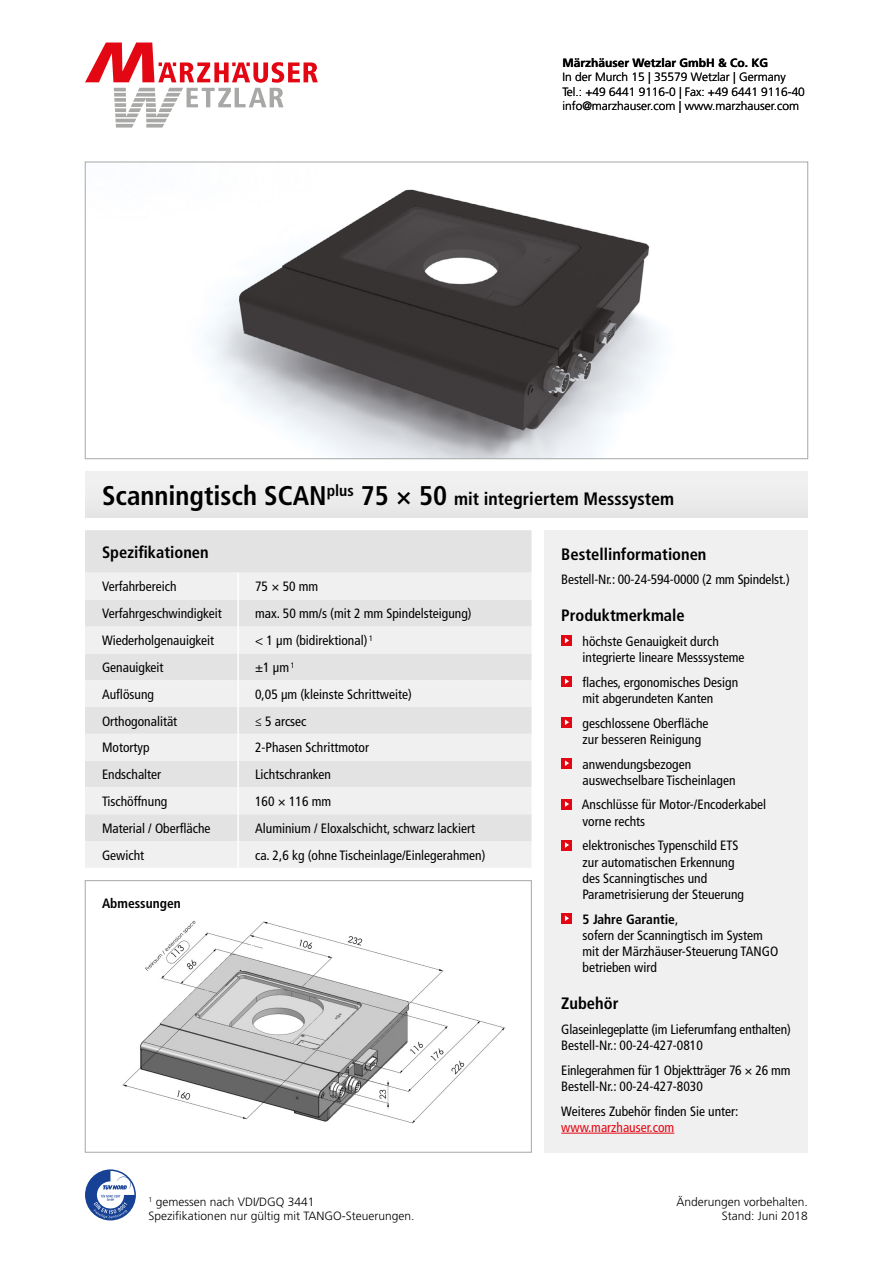
<style>
.page{position:relative;width:893px;height:1263px;background:#fff}
.page>*{position:absolute;margin:0;border:0;box-sizing:border-box;transform-origin:0 0}
.t1{font:700 condensed 18px "Frutiger LT Std";color:#000}
.t2{font:700 condensed 16.5px "Frutiger LT Std";color:#000}
.t3{font:condensed 13.5px/16.2px "Frutiger LT Std";color:#000}
.t4{font:condensed 13.5px "Frutiger LT Std";color:#e30613}
.t5{font:700 condensed 13.5px "Frutiger LT Std";color:#000}
.t6{font:300 12px/14.4px "Frutiger LT Std";color:#000}
.t7{font:700 12px "Frutiger LT Std";color:#000}
.s1{font-size:27px}
.s2{font-weight:700}
</style>
<div class="page">
<svg style="left:86px;top:1170px;width:49px;height:50px"></svg>
<svg style="left:85px;top:43px;width:233px;height:85px"></svg>
<div style="left:544px;top:530px;width:264px;height:622px;background:#f0f0f0"></div>
<hr style="left:561px;top:1133px;width:113px;height:1px;background:#e30613">
<div style="left:561px;top:635px;width:11px;height:11px;background:#e30613"></div>
<svg style="left:565px;top:638px;width:4px;height:5px"></svg>
<div style="left:561px;top:676px;width:11px;height:11px;background:#e30613"></div>
<svg style="left:565px;top:678px;width:4px;height:6px"></svg>
<div style="left:561px;top:717px;width:11px;height:11px;background:#e30613"></div>
<svg style="left:565px;top:719px;width:4px;height:6px"></svg>
<div style="left:561px;top:758px;width:11px;height:10px;background:#e30613"></div>
<svg style="left:565px;top:760px;width:4px;height:6px"></svg>
<div style="left:561px;top:799px;width:11px;height:10px;background:#e30613"></div>
<svg style="left:565px;top:801px;width:4px;height:6px"></svg>
<div style="left:561px;top:840px;width:11px;height:10px;background:#e30613"></div>
<svg style="left:565px;top:842px;width:4px;height:6px"></svg>
<div style="left:561px;top:913px;width:11px;height:11px;background:#e30613"></div>
<svg style="left:565px;top:915px;width:4px;height:6px"></svg>
<img style="left:122px;top:920px;width:384px;height:204px">
<div style="left:85px;top:880px;width:446px;height:272px;border:1px solid #a8a8a7"></div>
<div style="left:85px;top:472px;width:723px;height:45px;background:#ededed"></div>
<img style="left:206px;top:189px;width:456px;height:268px">
<div style="left:85px;top:530px;width:446px;height:43px;background:#e3e3e3"></div>
<svg style="left:85px;top:573px;width:446px;height:295px;fill:#f0f0f0"></svg>
<hr style="left:237px;top:573px;width:2px;height:26px;background:#fff">
<hr style="left:237px;top:599px;width:2px;height:28px;background:#fff">
<hr style="left:237px;top:627px;width:2px;height:26px;background:#fff">
<hr style="left:237px;top:653px;width:2px;height:27px;background:#fff">
<hr style="left:237px;top:680px;width:2px;height:27px;background:#fff">
<hr style="left:237px;top:707px;width:2px;height:27px;background:#fff">
<hr style="left:237px;top:734px;width:2px;height:27px;background:#fff">
<hr style="left:237px;top:761px;width:2px;height:26px;background:#fff">
<hr style="left:237px;top:787px;width:2px;height:27px;background:#fff">
<hr style="left:237px;top:814px;width:2px;height:27px;background:#fff">
<hr style="left:237px;top:841px;width:2px;height:27px;background:#fff">
<p class="t7" style="left:562px;top:56px;width:207px">Märzhäuser Wetzlar GmbH &amp; Co. KG</p>
<p class="t6" style="left:562px;top:70px;width:244px">In der Murch 15 | 35579 Wetzlar | Germany<br>Tel.: +49 6441 9116-0 | Fax: +49 6441 9116-40 info@marzhauser.com | www.marzhauser.com</p>
<h1 class="t1" style="left:102px;top:488px;width:573px"><span class="s1">Scanningtisch SCAN</span><sup>plus</sup> <span class="s1">75 × 50</span> mit integriertem Messsystem</h1>
<p class="t2" style="left:102px;top:542px;width:108px">Spezifikationen</p>
<p class="t3" style="left:102px;top:579px;width:76px">Verfahrbereich</p>
<p class="t3" style="left:255px;top:579px;width:65px">75 × 50 mm</p>
<p class="t3" style="left:102px;top:605px;width:121px">Verfahrgeschwindigkeit</p>
<p class="t3" style="left:255px;top:605px;width:218px">max. 50 mm/s (mit 2 mm Spindelsteigung)</p>
<p class="t3" style="left:102px;top:633px;width:113px">Wiederholgenauigkeit</p>
<p class="t3" style="left:255px;top:633px;width:119px">&lt; 1 µm (bidirektional) <sup>1</sup></p>
<p class="t3" style="left:102px;top:659px;width:63px">Genauigkeit</p>
<p class="t3" style="left:255px;top:659px;width:41px">±1 μm <sup>1</sup></p>
<p class="t3" style="left:102px;top:686px;width:54px">Auflösung</p>
<p class="t3" style="left:255px;top:686px;width:158px">0,05 µm (kleinste Schrittweite)</p>
<p class="t3" style="left:102px;top:713px;width:77px">Orthogonalität</p>
<p class="t3" style="left:255px;top:713px;width:53px">≤ 5 arcsec</p>
<p class="t3" style="left:102px;top:740px;width:49px">Motortyp</p>
<p class="t3" style="left:255px;top:740px;width:115px">2-Phasen Schrittmotor</p>
<p class="t3" style="left:102px;top:766px;width:61px">Endschalter</p>
<p class="t3" style="left:255px;top:766px;width:77px">Lichtschranken</p>
<p class="t3" style="left:102px;top:793px;width:67px">Tischöffnung</p>
<p class="t3" style="left:255px;top:793px;width:78px">160 × 116 mm</p>
<p class="t3" style="left:102px;top:820px;width:110px">Material / Oberfläche</p>
<p class="t3" style="left:255px;top:820px;width:221px">Aluminium / Eloxalschicht, schwarz lackiert</p>
<p class="t3" style="left:102px;top:847px;width:44px">Gewicht</p>
<p class="t3" style="left:255px;top:847px;width:232px">ca. 2,6 kg (ohne Tischeinlage/Einlegerahmen)</p>
<p class="t5" style="left:102px;top:895px;width:80px">Abmessungen</p>
<p class="t6" style="left:149px;top:1195px;width:267px"><sup>1</sup> gemessen nach VDI/DGQ 3441<br>Spezifikationen nur gültig mit TANGO-Steuerungen.</p>
<p class="t2" style="left:561px;top:544px;width:147px">Bestellinformationen</p>
<p class="t3" style="left:561px;top:572px;width:230px">Bestell-Nr.: 00-24-594-0000 (2 mm Spindelst.)</p>
<p class="t2" style="left:561px;top:605px;width:125px">Produktmerkmale</p>
<p class="t3" style="left:583px;top:633px;width:163px">höchste Genauigkeit durch integrierte lineare Messsysteme</p>
<p class="t3" style="left:583px;top:674px;width:157px">flaches, ergonomisches Design mit abgerundeten Kanten</p>
<p class="t3" style="left:583px;top:715px;width:127px">geschlossene Oberfläche zur besseren Reinigung</p>
<p class="t3" style="left:583px;top:756px;width:154px">anwendungsbezogen auswechselbare Tischeinlagen</p>
<p class="t3" style="left:582px;top:797px;width:186px">Anschlüsse für Motor-/Encoderkabel vorne rechts</p>
<p class="t3" style="left:583px;top:838px;width:163px">elektronisches Typenschild ETS zur automatischen Erkennung des Scanningtisches und<br>Parametrisierung der Steuerung</p>
<p class="t3" style="left:583px;top:911px;width:197px"><span class="s2">5 Jahre Garantie</span>,<br>sofern der Scanningtisch im System mit der Märzhäuser-Steuerung TANGO betrieben wird</p>
<p class="t2" style="left:561px;top:993px;width:59px">Zubehör</p>
<p class="t3" style="left:561px;top:1021px;width:231px">Glaseinlegeplatte (im Lieferumfang enthalten)<br>Bestell-Nr.: 00-24-427-0810</p>
<p class="t3" style="left:561px;top:1062px;width:231px">Einlegerahmen für 1 Objektträger 76 × 26 mm<br>Bestell-Nr.: 00-24-427-8030</p>
<p class="t3" style="left:561px;top:1103px;width:179px">Weiteres Zubehör finden Sie unter:</p>
<p class="t4" style="left:561px;top:1119px;width:114px">www.marzhauser.com</p>
<p class="t6" style="left:676px;top:1194px;width:133px;text-align:right">Änderungen vorbehalten.<br>Stand: Juni 2018</p>
</div>
